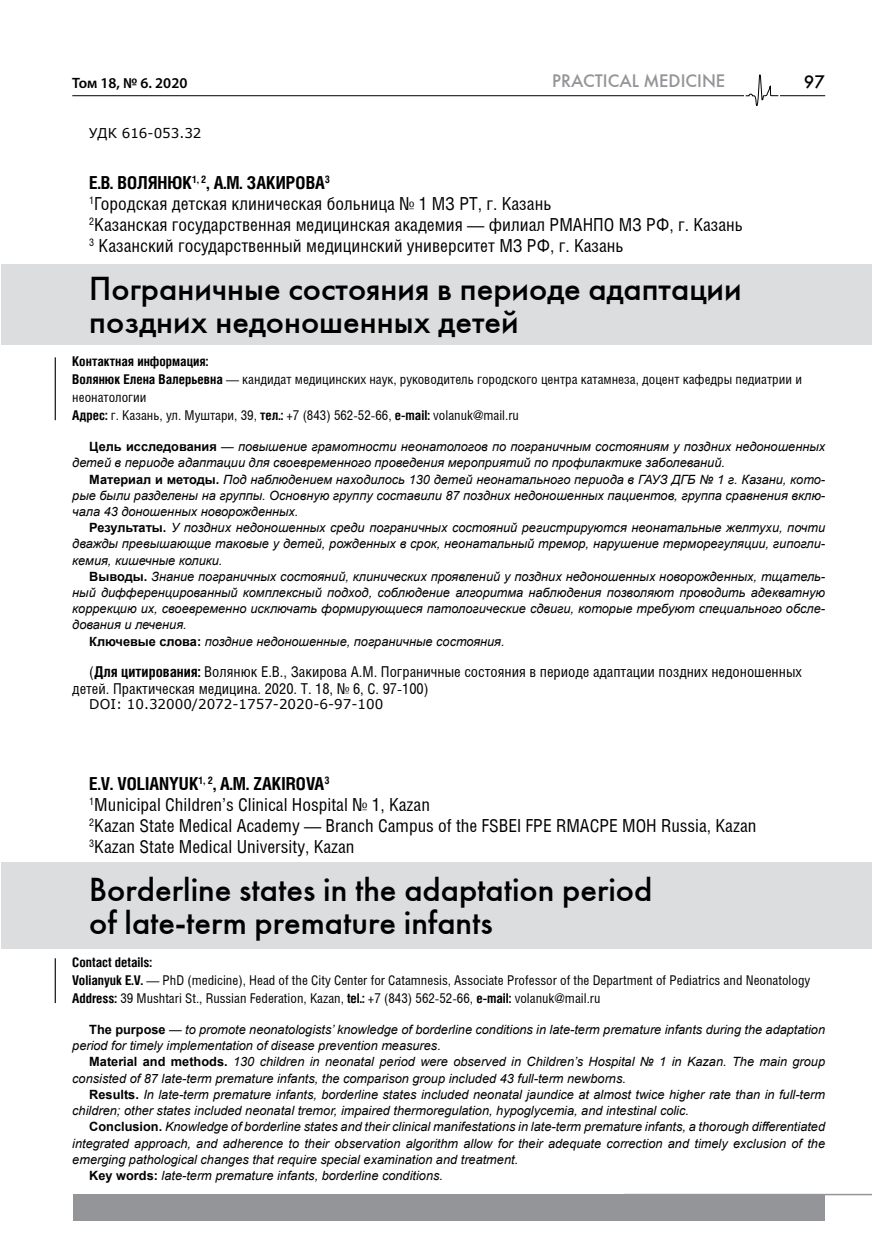
<style>
.page{position:relative;width:872px;height:1255px;background:#fff}
.page>*{position:absolute;margin:0;border:0;box-sizing:border-box;transform-origin:0 0}
.t1{font:33px/33px "Futuris C";color:#000}
.t2{font:18px/21px "Helios Cond";color:#000}
.t3{font:18px "Futuris C";color:#939598}
.t4{font:18px "Futuris C";color:#000}
.t5{font:15px/16.5px "Helios Cond";color:#000}
.t6{font:600 15px "Myriad Pro";color:#000}
.t7{font:13.5px/18px "Helios Cond";color:#000}
.t8{font:13.5px "Verdana";color:#000}
.t9{font:italic 12.75px/16.2px "Arial";color:#000}
.s1{font-weight:700}
.s2{font-weight:700;font-style:normal}
</style>
<div class="page">
<hr style="left:623px;top:1193px;width:249px;height:2px;background:#939598">
<hr style="left:72px;top:95px;width:753px;height:1px;background:#000">
<div style="left:744px;top:73px;width:35px;height:33px;background:#fff"></div>
<svg style="left:745px;top:74px;width:34px;height:32px"></svg>
<div style="left:74px;top:1193px;width:751px;height:27px;background:#939598"></div>
<div style="left:1px;top:862px;width:871px;height:87px;background:#dcddde"></div>
<div style="left:1px;top:264px;width:871px;height:80px;background:#dcddde"></div>
<hr style="left:55px;top:357px;width:1px;height:63px;background:#000">
<hr style="left:55px;top:958px;width:1px;height:45px;background:#000">
<p class="t6" style="left:72px;top:73px;width:117px">Том 18, № 6. 2020</p>
<h2 class="t3" style="left:552px;top:69px;width:175px">PRACTICAL MEDICINE</h2>
<h2 class="t4" style="left:804px;top:71px;width:23px">97</h2>
<p class="t8" style="left:89px;top:123px;width:114px">УДК 616-053.32</p>
<p class="t2" style="left:89px;top:171px;width:655px"><span class="s1">Е.В. ВОЛЯНЮК</span><sup>1,</sup> <sup>2</sup><span class="s1">, А.М. ЗАКИРОВА</span><sup>3<br></sup><sup>1</sup>Городская детская клиническая больница № 1 МЗ РТ, г. Казань<br><sup>2</sup>Казанская государственная медицинская академия — филиал РМАНПО МЗ РФ, г. Казань <sup>3</sup> Казанский государственный медицинский университет МЗ РФ, г. Казань</p>
<h1 class="t1" style="left:89px;top:272px;width:654px">Пограничные состояния в периоде адаптации поздних недоношенных детей</h1>
<p class="t7" style="left:72px;top:352px;width:731px"><span class="s1">Контактная информация:<br>Волянюк Елена Валерьевна</span> — кандидат медицинских наук, руководитель городского центра катамнеза, доцент кафедры педиатрии и неонатологии<br><span class="s1">Адрес:</span> г. Казань, ул. Муштари, 39, <span class="s1">тел.:</span> +7 (843) 562-52-66, <span class="s1">e-mail:</span> volanuk@mail.ru</p>
<p class="t9" style="left:72px;top:438px;width:754px;text-indent:17px"><span class="s2">Цель исследования</span> — повышение грамотности неонатологов по пограничным состояниям у поздних недоношенных детей в периоде адаптации для своевременного проведения мероприятий по профилактике заболеваний.</p>
<p class="t9" style="left:72px;top:471px;width:754px;text-align:justify;text-indent:17px"><span class="s2">Материал и методы.</span> Под наблюдением находилось 130 детей неонатального периода в ГАУЗ ДГБ № 1 г. Казани, кото&shy;рые были разделены на группы. Основную группу составили 87 поздних недоношенных пациентов, группа сравнения вклю&shy;чала 43 доношенных новорожденных.</p>
<p class="t9" style="left:72px;top:520px;width:754px;text-align:justify;text-indent:17px"><span class="s2">Результаты.</span> У поздних недоношенных среди пограничных состояний регистрируются неонатальные желтухи, почти дважды превышающие таковые у детей, рожденных в срок, неонатальный тремор, нарушение терморегуляции, гипогли&shy;кемия, кишечные колики.</p>
<p class="t9" style="left:89px;top:568px;width:737px"><span class="s2">Выводы.</span> Знание пограничных состояний, клинических проявлений у поздних недоношенных новорожденных, тщатель-</p>
<p class="t9" style="left:72px;top:584px;width:754px">ный дифференцированный комплексный подход, соблюдение алгоритма наблюдения позволяют проводить адекватную</p>
<p class="t9" style="left:72px;top:601px;width:754px">коррекцию их, своевременно исключать формирующиеся патологические сдвиги, которые требуют специального обсле-</p>
<p class="t9" style="left:72px;top:617px;width:116px">дования и лечения.</p>
<p class="t9" style="left:89px;top:633px;width:417px"><span class="s2">Ключевые слова:</span> поздние недоношенные, пограничные состояния.</p>
<p class="t5" style="left:72px;top:663px;width:731px;text-indent:17px">(<span class="s1">Для цитирования:</span> Волянюк Е.В., Закирова А.М. Пограничные состояния в периоде адаптации поздних недоношенных детей. Практическая медицина. 2020. Т. 18, № 6, С. 97-100)</p>
<p class="t8" style="left:89px;top:694px;width:295px">DOI: 10.32000/2072-1757-2020-6-97-100</p>
<h2 class="t2" style="left:89px;top:772px;width:669px"><span class="s1">E.V. VOLIANYUK</span><sup>1,</sup> <sup>2</sup><span class="s1">, A.M. ZAKIROVA</span><sup>3<br></sup><sup>1</sup>Municipal Children’s Clinical Hospital № 1, Kazan<br><sup>2</sup>Kazan State Medical Academy — Branch Campus of the FSBEI FPE RMACPE MOH Russia, Kazan <sup>3</sup>Kazan State Medical University, Kazan</h2>
<h1 class="t1" style="left:89px;top:872px;width:564px">Borderline states in the adaptation period of late-term premature infants</h1>
<p class="t7" style="left:72px;top:952px;width:739px"><span class="s1">Contact details:<br>Volianyuk E.V.</span> — PhD (medicine), Head of the City Center for Catamnesis, Associate Professor of the Department of Pediatrics and Neonatology<br><span class="s1">Address:</span> 39 Mushtari St., Russian Federation, Kazan, <span class="s1">tel.:</span> +7 (843) 562-52-66, <span class="s1">e-mail:</span> volanuk@mail.ru</p>
<p class="t9" style="left:72px;top:1021px;width:754px;text-indent:17px"><span class="s2">The purpose</span> — to promote neonatologists’ knowledge of borderline conditions in late-term premature infants during the adaptation period for timely implementation of disease prevention measures.</p>
<p class="t9" style="left:72px;top:1053px;width:754px;text-indent:17px"><span class="s2">Material and methods.</span> 130 children in neonatal period were observed in Children’s Hospital № 1 in Kazan. The main group consisted of 87 late-term premature infants, the comparison group included 43 full-term newborns.</p>
<p class="t9" style="left:72px;top:1086px;width:754px;text-indent:17px"><span class="s2">Results.</span> In late-term premature infants, borderline states included neonatal jaundice at almost twice higher rate than in full-term children; other states included neonatal tremor, impaired thermoregulation, hypoglycemia, and intestinal colic.</p>
<p class="t9" style="left:89px;top:1118px;width:737px"><span class="s2">Conclusion.</span> Knowledge of borderline states and their clinical manifestations in late-term premature infants, a thorough differentiated</p>
<p class="t9" style="left:72px;top:1135px;width:754px">integrated approach, and adherence to their observation algorithm allow for their adequate correction and timely exclusion of the</p>
<p class="t9" style="left:72px;top:1151px;width:447px">emerging pathological changes that require special examination and treatment.</p>
<p class="t9" style="left:89px;top:1167px;width:355px"><span class="s2">Key words:</span> late-term premature infants, borderline conditions.</p>
</div>
